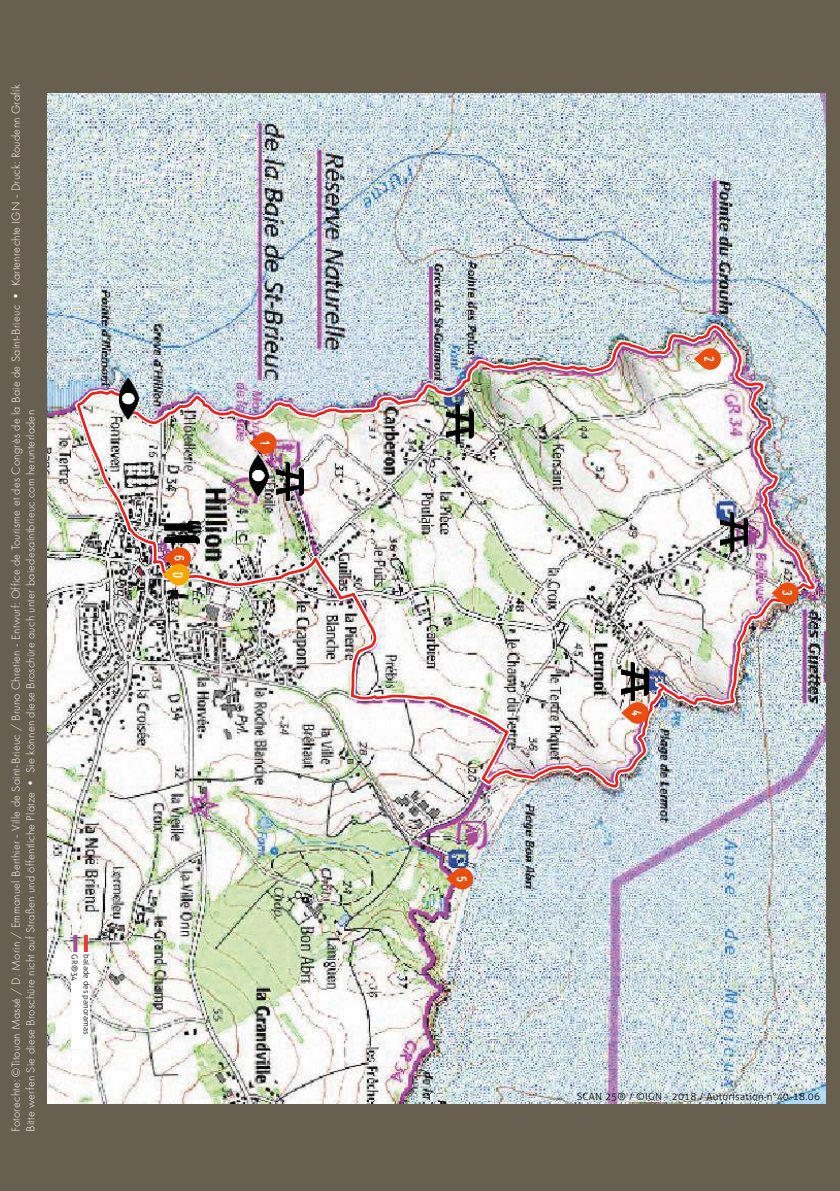
<style>
.page{position:relative;width:840px;height:1191px;background:#fff}
.page>*{position:absolute;margin:0;border:0;box-sizing:border-box;transform-origin:0 0}
.t1{font:700 14.4px "Miso";color:#fff}
.t2{font:300 12px/14.4px "Futura PT";letter-spacing:.025em;color:#fff}
.t3{font:300 10px "Aller";letter-spacing:.025em;color:#000}
.t4{font:300 8px "Aller";color:#000}
</style>
<div class="page">
<div style="left:0;top:0;width:839px;height:1191px;background:#675f4f"></div>
<img style="left:48px;top:94px;width:776px;height:1009px">
<svg style="left:240px;top:319px;width:536px;height:65px;background:#c0cdd6"></svg>
<img style="left:244px;top:323px;width:528px;height:61px">
<svg style="left:693px;top:348px;width:27px;height:22px"></svg>
<svg style="left:446px;top:868px;width:27px;height:21px"></svg>
<svg style="left:73px;top:935px;width:4px;height:17px"></svg>
<svg style="left:84px;top:935px;width:4px;height:17px"></svg>
<img style="left:70px;top:384px;width:749px;height:408px">
<img style="left:446px;top:404px;width:27px;height:39px">
<img style="left:276px;top:462px;width:27px;height:39px">
<img style="left:720px;top:512px;width:27px;height:39px">
<img style="left:621px;top:662px;width:27px;height:38px">
<img style="left:164px;top:521px;width:36px;height:21px">
<img style="left:249px;top:454px;width:19px;height:42px">
<img style="left:119px;top:377px;width:19px;height:42px">
<div style="left:71px;top:952px;width:18px;height:97px;background:#fff"></div>
<p class="t2" style="left:9px;top:1131px;width:1048px;rotate:-90deg">Fotorechte: ©Titouan Massé / D. Morin / Emmanuel Berthier - Ville de Saint-Brieuc / Bruno Chretien - Entwurf: Office de Tourisme et des Congrès de la Baie de Saint-Brieuc • Kartenrechte IGN - Druck: Roudenn Grafik<br>Bitte werfen Sie diese Broschüre nicht auf Straßen und öffentliche Plätze • Sie können diese Broschüre auch unter baiedesaintbrieuc.com herunterladen</p>
<p class="t4" style="left:80px;top:954px;width:28px;rotate:90deg">GR®34</p>
<p class="t4" style="left:91px;top:954px;width:82px;rotate:90deg">balade des panoramas</p>
<p class="t1" style="left:187px;top:555px;width:24px;rotate:90deg">6 D</p>
<p class="t1" style="left:273px;top:440px;width:7px;rotate:90deg">1</p>
<p class="t1" style="left:469px;top:875px;width:7px;rotate:90deg">5</p>
<p class="t1" style="left:717px;top:356px;width:7px;rotate:90deg">2</p>
<p class="t1" style="left:644px;top:710px;width:7px;rotate:90deg">4</p>
<p class="t1" style="left:795px;top:590px;width:7px;rotate:90deg">3</p>
<p class="t3" style="left:576px;top:1091px;width:245px">SCAN 25® / ©IGN - 2018 / Autorisation n°40-18.06</p>
</div>
